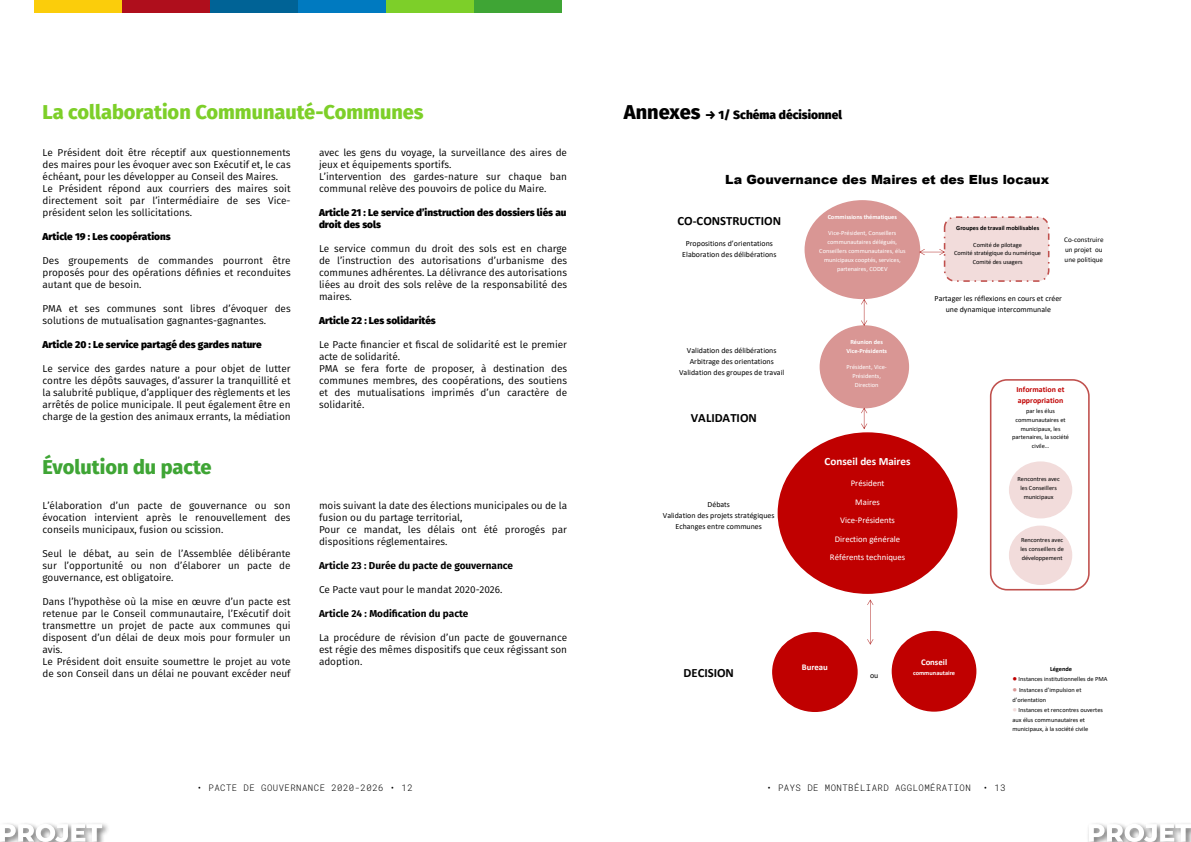
<style>
.page{position:relative;width:1191px;height:842px;background:#fff}
.page>*{position:absolute;margin:0;border:0;box-sizing:border-box;transform-origin:0 0}
.t1{font:800 20px "Fira Sans";color:#7dcf29}
.t2{font:800 20px "Fira Sans";color:#3fa535}
.t3{font:900 12.6px "Arial";color:#000}
.t4{font:700 12.6px "Calibri";color:#000}
.t5{font:800 12px "Fira Sans";color:#000}
.t6{font:700 11.1px "Calibri";color:#fff}
.t7{font:10px/12px "Fira Sans";color:#000;text-align:justify}
.t8{font:800 10px/12px "Fira Sans";color:#000}
.t9{font:700 10px "Fira Sans";color:#000}
.t10{font:300 9px "Roboto Mono";letter-spacing:.05em;color:#000}
.t11{font:8.7px/18.6px "Calibri";color:#fff;text-align:center}
.t12{font:700 8.7px "Calibri";letter-spacing:-.005em;color:#fff}
.t13{font:7.9px/11.1px "Calibri";color:#000;text-align:center}
.t14{font:700 7.9px/11.1px "Calibri";color:#c00000}
.t15{font:7.1px/10px "Calibri";color:#000}
.t16{font:6.4px/8.9px "Calibri";letter-spacing:-.005em;color:#000;text-align:center}
.t17{font:6.4px/8.9px "Calibri";letter-spacing:-.005em;color:#fff;text-align:center}
.t18{font:700 6.4px/8.8px "Calibri";color:#fff;text-align:center}
.t19{font:700 6.4px "Calibri";color:#000}
.s1{font-size:20px}
.s2{font-size:7.9px;color:#c00000}
.s3{font-size:7.9px;color:#d99694}
.s4{font-size:7.9px;color:#f2dcdb}
</style>
<div class="page">
<div style="left:34px;top:0;width:88px;height:13px;background:#fbcd0b"></div>
<div style="left:122px;top:0;width:88px;height:13px;background:#af0e1c"></div>
<div style="left:210px;top:0;width:88px;height:13px;background:#006396"></div>
<div style="left:298px;top:0;width:88px;height:13px;background:#007ac0"></div>
<div style="left:386px;top:0;width:87px;height:13px;background:#7dcf29"></div>
<div style="left:473px;top:0;width:88px;height:13px;background:#3fa535"></div>
<div style="left:0;top:821px;width:110px;height:21px;background:#000;opacity:.75"></div>
<svg style="left:0;top:824px;width:102px;height:18px"></svg>
<div style="left:1086px;top:821px;width:105px;height:21px;background:#fafafa"></div>
<svg style="left:1088px;top:824px;width:103px;height:18px"></svg>
<div style="left:805px;top:201px;width:114px;height:97px;background:#d99694;border-radius:50%"></div>
<div style="left:804px;top:200px;width:116px;height:99px;border:2px solid #d99694;border-radius:50%"></div>
<div style="left:820px;top:326px;width:88px;height:82px;background:#d99694;border-radius:50%"></div>
<div style="left:819px;top:325px;width:90px;height:83px;border:2px solid #d99694;border-radius:50%"></div>
<div style="left:778px;top:433px;width:178px;height:160px;background:#c00000;border-radius:50%"></div>
<div style="left:773px;top:633px;width:84px;height:78px;background:#c00000;border-radius:50%"></div>
<div style="left:772px;top:632px;width:85px;height:80px;border:2px solid #c00000;border-radius:50%"></div>
<div style="left:892px;top:632px;width:83px;height:79px;background:#c00000;border-radius:50%"></div>
<div style="left:891px;top:631px;width:85px;height:81px;border:2px solid #c00000;border-radius:50%"></div>
<div style="left:943px;top:216px;width:106px;height:66px;background:#f2dcdb;border:2px dashed #c0504d;border-radius:11px"></div>
<div style="left:1009px;top:526px;width:62px;height:58px;background:#f2dcdb;border-radius:50%"></div>
<div style="left:1009px;top:526px;width:63px;height:59px;border:2px solid #f2dcdb;border-radius:50%"></div>
<div style="left:1009px;top:462px;width:62px;height:56px;background:#f2dcdb;border-radius:50%"></div>
<div style="left:1009px;top:461px;width:63px;height:57px;border:2px solid #f2dcdb;border-radius:50%"></div>
<div style="left:990px;top:379px;width:99px;height:211px;border:2px solid #c0504d;border-radius:16px"></div>
<svg style="left:861px;top:299px;width:6px;height:27px"></svg>
<svg style="left:861px;top:408px;width:6px;height:21px"></svg>
<svg style="left:919px;top:249px;width:26px;height:6px"></svg>
<svg style="left:867px;top:599px;width:6px;height:46px"></svg>
<h1 class="t1" style="left:43px;top:95px;width:382px">La collaboration Communauté-Communes</h1>
<p class="t5" style="left:624px;top:104px;width:220px"><span class="s1">Annexes</span> → 1/ Schéma décisionnel</p>
<p class="t7" style="left:43px;top:147px;width:250px;text-align:left">Le Président doit être réceptif aux questionnements des maires pour les évoquer avec son Exécutif et, le cas échéant, pour les développer au Conseil des Maires.<br>Le Président répond aux courriers des maires soit directement soit par l’intermédiaire de ses Vice&shy;président selon les sollicitations.</p>
<p class="t8" style="left:43px;top:230px;width:130px">Article 19 : Les coopérations</p>
<p class="t7" style="left:43px;top:255px;width:250px">Des groupements de commandes pourront être proposés pour des opérations définies et reconduites autant que de besoin.</p>
<p class="t7" style="left:43px;top:303px;width:250px">PMA et ses communes sont libres d’évoquer des solutions de mutualisation gagnantes-gagnantes.</p>
<p class="t8" style="left:43px;top:338px;width:221px">Article 20 : Le service partagé des gardes nature</p>
<p class="t7" style="left:43px;top:363px;width:250px">Le service des gardes nature a pour objet de lutter contre les dépôts sauvages, d’assurer la tranquillité et la salubrité publique, d’appliquer des règlements et les arrêtés de police municipale. Il peut également être en charge de la gestion des animaux errants, la médiation</p>
<h1 class="t2" style="left:43px;top:449px;width:171px">Évolution du pacte</h1>
<p class="t7" style="left:43px;top:499px;width:250px">L’élaboration d’un pacte de gouvernance ou son évocation intervient après le renouvellement des conseils municipaux, fusion ou scission.</p>
<p class="t7" style="left:43px;top:547px;width:250px">Seul le débat, au sein de l’Assemblée délibérante sur l’opportunité ou non d’élaborer un pacte de gouvernance, est obligatoire.</p>
<p class="t7" style="left:43px;top:595px;width:250px;text-align:left">Dans l’hypothèse où la mise en œuvre d’un pacte est retenue par le Conseil communautaire, l’Exécutif doit transmettre un projet de pacte aux communes qui disposent d’un délai de deux mois pour formuler un avis.<br>Le Président doit ensuite soumettre le projet au vote de son Conseil dans un délai ne pouvant excéder neuf</p>
<p class="t7" style="left:319px;top:147px;width:250px;text-align:left">avec les gens du voyage, la surveillance des aires de jeux et équipements sportifs.<br>L’intervention des gardes-nature sur chaque ban communal relève des pouvoirs de police du Maire.</p>
<p class="t8" style="left:319px;top:206px;width:249px">Article 21 : Le service d’instruction des dossiers liés au droit des sols</p>
<p class="t7" style="left:319px;top:243px;width:250px">Le service commun du droit des sols est en charge de l’instruction des autorisations d’urbanisme des communes adhérentes. La délivrance des autorisations liées au droit des sols relève de la responsabilité des maires.</p>
<p class="t8" style="left:319px;top:314px;width:118px">Article 22 : Les solidarités</p>
<p class="t7" style="left:319px;top:339px;width:250px;text-align:left">Le Pacte financier et fiscal de solidarité est le premier acte de solidarité.<br>PMA se fera forte de proposer, à destination des communes membres, des coopérations, des soutiens et des mutualisations imprimés d’un caractère de solidarité.</p>
<p class="t7" style="left:319px;top:499px;width:250px;text-align:left">mois suivant la date des élections municipales ou de la fusion ou du partage territorial,<br>Pour ce mandat, les délais ont été prorogés par dispositions réglementaires.</p>
<p class="t9" style="left:319px;top:558px;width:196px">Article 23 : Durée du pacte de gouvernance</p>
<p class="t7" style="left:319px;top:583px;width:185px">Ce Pacte vaut pour le mandat 2020-2026.</p>
<p class="t9" style="left:319px;top:606px;width:151px">Article 24 : Modification du pacte</p>
<p class="t7" style="left:319px;top:631px;width:250px">La procédure de révision d’un pacte de gouvernance est régie des mêmes dispositifs que ceux régissant son adoption.</p>
<p class="t3" style="left:725px;top:170px;width:325px">La Gouvernance des Maires et des Elus locaux</p>
<p class="t18" style="left:827px;top:212px;width:71px">Commissions thématiques</p>
<p class="t17" style="left:819px;top:229px;width:88px">Vice-Président, Conseillers communautaires délégués,<br>Conseillers communautaires, élus municipaux cooptés, services, partenaires, CODEV</p>
<p class="t4" style="left:677px;top:212px;width:105px">CO-CONSTRUCTION</p>
<p class="t13" style="left:682px;top:238px;width:96px">Propositions d’orientations<br>Elaboration des délibérations</p>
<p class="t15" style="left:1064px;top:234px;width:41px">Co-construire un projet ou une politique</p>
<p class="t19" style="left:956px;top:223px;width:84px">Groupes de travail mobilisables</p>
<p class="t16" style="left:954px;top:240px;width:89px">Comité de pilotage<br>Comité stratégique du numérique<br>Comité des usagers</p>
<p class="t13" style="left:679px;top:345px;width:107px">Validation des délibérations<br>Arbitrage des orientations<br>Validation des groupes de travail</p>
<p class="t4" style="left:691px;top:409px;width:67px">VALIDATION</p>
<p class="t13" style="left:663px;top:499px;width:113px">Débats<br>Validation des projets stratégiques<br>Echanges entre communes</p>
<p class="t18" style="left:846px;top:337px;width:42px">Réunion des<br>Vice-Présidents</p>
<p class="t17" style="left:846px;top:363px;width:42px">Président, Vice-<br>Présidents,<br>Direction</p>
<p class="t6" style="left:824px;top:453px;width:88px">Conseil des Maires</p>
<p class="t11" style="left:830px;top:474px;width:77px">Président<br>Maires<br>Vice-Présidents<br>Direction générale<br>Référents techniques</p>
<p class="t13" style="left:934px;top:292px;width:129px">Partager les réflexions en cours et créer une dynamique intercommunale</p>
<p class="t14" style="left:1016px;top:384px;width:50px">Information et appropriation</p>
<p class="t16" style="left:1012px;top:406px;width:58px">par les élus communautaires et municipaux, les partenaires, la société civile…</p>
<p class="t16" style="left:1017px;top:474px;width:44px">Rencontres avec les Conseillers municipaux</p>
<p class="t16" style="left:1020px;top:535px;width:45px;text-align:justify">Rencontres avec les conseillers de développement</p>
<p class="t12" style="left:921px;top:656px;width:28px">Conseil</p>
<p class="t18" style="left:913px;top:668px;width:44px">communautaire</p>
<p class="t12" style="left:802px;top:661px;width:28px">Bureau</p>
<p class="t4" style="left:683px;top:664px;width:52px">DECISION</p>
<p class="t19" style="left:1050px;top:664px;width:24px">Légende</p>
<p class="t16" style="left:1012px;top:674px;width:97px"><span class="s2">●</span> Instances institutionnelles de PMA</p>
<p class="t16" style="left:1012px;top:685px;width:71px;line-height:9.6px;text-align:left"><span class="s3">●</span> Instances d’impulsion et d’orientation</p>
<p class="t16" style="left:1012px;top:705px;width:92px;line-height:9.6px;text-align:left"><span class="s4">●</span> Instances et rencontres ouvertes aux élus communautaires et</p>
<p class="t16" style="left:1012px;top:724px;width:77px">municipaux, à la société civile</p>
<p class="t13" style="left:870px;top:669px;width:10px">ou</p>
<p class="t10" style="left:197px;top:782px;width:218px">• PACTE DE GOUVERNANCE 2020-2026 • 12</p>
<p class="t10" style="left:766px;top:782px;width:206px">• PAYS DE MONTBÉLIARD AGGLOMÉRATION</p>
<p class="t10" style="left:983px;top:782px;width:24px">• 13</p>
</div>
